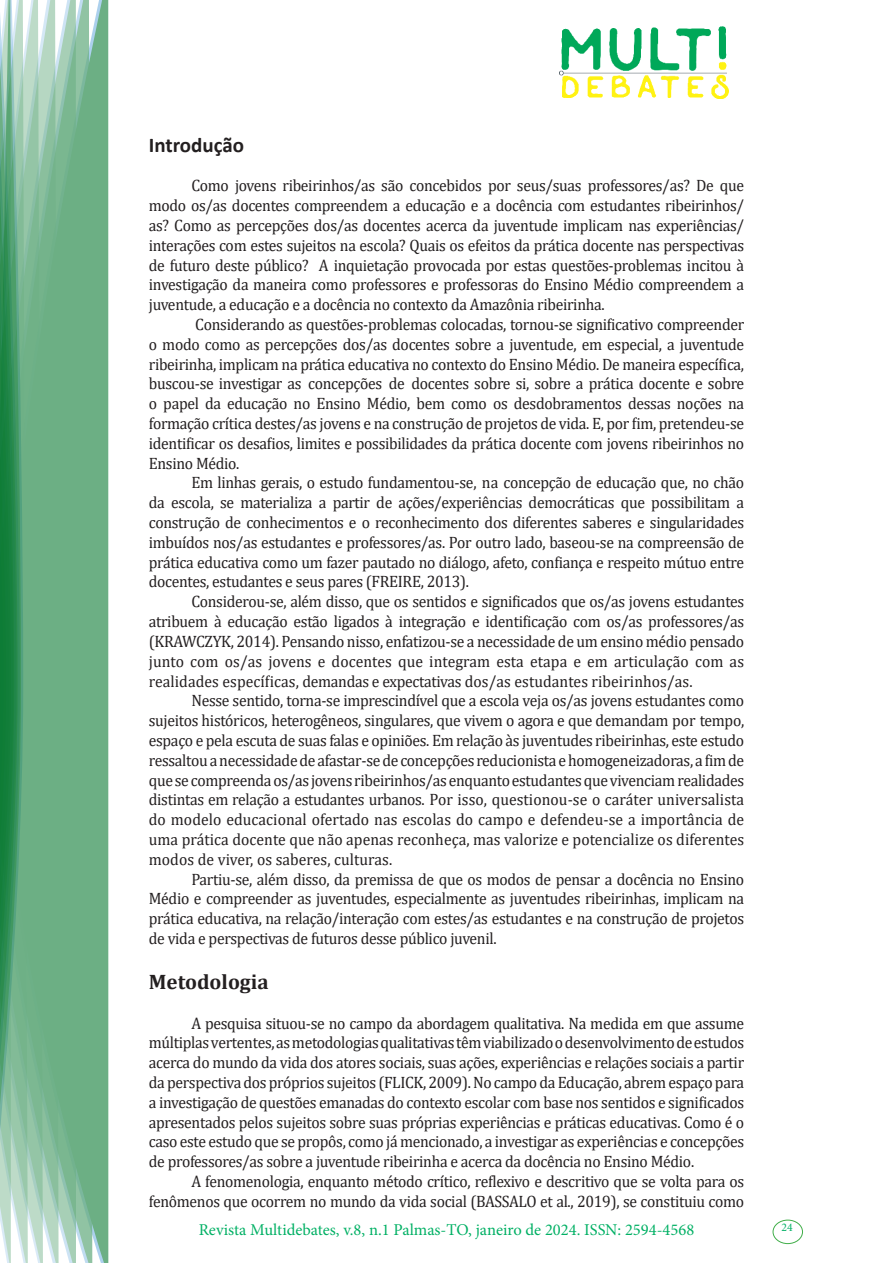
<style>
.page{position:relative;width:893px;height:1263px;background:#fff}
.page>*{position:absolute;margin:0;border:0;box-sizing:border-box;transform-origin:0 0}
.Titulo_2{font:700 21px "Cambria";color:#231f20}
.Titulo_2-2{font:700 21px "Calibri";color:#231f20}
.texto{font:16.5px/19.8px "Cambria";letter-spacing:-.02em;color:#231f20;text-align:justify;scale:.95 1}
.t1{font:16.5px "Minion Pro";color:#00b064}
.t2{font:11.7px "Minion Pro";color:#00b064}
</style>
<div class="page">
<img style="left:559px;top:26px;width:169px;height:72px">
<div style="left:95px;top:0;width:14px;height:1263px;background:#6caf84"></div>
<svg style="left:79px;top:0;width:16px;height:1263px;fill:#6caf84"></svg>
<svg style="left:62px;top:0;width:17px;height:1263px;fill:#6caf84"></svg>
<svg style="left:45px;top:0;width:17px;height:1263px;fill:#6caf84"></svg>
<svg style="left:30px;top:0;width:15px;height:1263px;fill:#6caf84"></svg>
<svg style="left:0;top:0;width:30px;height:1263px"></svg>
<div style="left:772px;top:1219px;width:31px;height:25px;border:1px solid #40ae49;border-radius:50%"></div>
<p class="Titulo_2-2" style="left:149px;top:130px;width:97px">Introdução</p>
<p class="texto" style="left:149px;top:176px;width:628px;text-indent:43px">Como jovens ribeirinhos/as são concebidos por seus/suas professores/as? De que modo os/as docentes compreendem a educação e a docência com estudantes ribeirinhos/ as? Como as percepções dos/as docentes acerca da juventude implicam nas experiências/ interações com estes sujeitos na escola? Quais os efeitos da prática docente nas perspectivas de futuro deste público? A inquietação provocada por estas questões-problemas incitou à investigação da maneira como professores e professoras do Ensino Médio compreendem a juventude, a educação e a docência no contexto da Amazônia ribeirinha.</p>
<p class="texto" style="left:149px;top:314px;width:628px;text-indent:46px">Considerando as questões-problemas colocadas, tornou-se significativo compreender o modo como as percepções dos/as docentes sobre a juventude, em especial, a juventude ribeirinha, implicam na prática educativa no contexto do Ensino Médio. De maneira específica, buscou-se investigar as concepções de docentes sobre si, sobre a prática docente e sobre o papel da educação no Ensino Médio, bem como os desdobramentos dessas noções na formação crítica destes/as jovens e na construção de projetos de vida. E, por fim, pretendeu-se identificar os desafios, limites e possibilidades da prática docente com jovens ribeirinhos no Ensino Médio.</p>
<p class="texto" style="left:149px;top:473px;width:628px;text-indent:43px">Em linhas gerais, o estudo fundamentou-se, na concepção de educação que, no chão da escola, se materializa a partir de ações/experiências democráticas que possibilitam a construção de conhecimentos e o reconhecimento dos diferentes saberes e singularidades imbuídos nos/as estudantes e professores/as. Por outro lado, baseou-se na compreensão de prática educativa como um fazer pautado no diálogo, afeto, confiança e respeito mútuo entre docentes, estudantes e seus pares (FREIRE, 2013).</p>
<p class="texto" style="left:149px;top:592px;width:628px;text-indent:43px">Considerou-se, além disso, que os sentidos e significados que os/as jovens estudantes atribuem à educação estão ligados à integração e identificação com os/as professores/as (KRAWCZYK, 2014). Pensando nisso, enfatizou-se a necessidade de um ensino médio pensado junto com os/as jovens e docentes que integram esta etapa e em articulação com as realidades específicas, demandas e expectativas dos/as estudantes ribeirinhos/as.</p>
<p class="texto" style="left:149px;top:691px;width:628px;text-indent:43px">Nesse sentido, torna-se imprescindível que a escola veja os/as jovens estudantes como sujeitos históricos, heterogêneos, singulares, que vivem o agora e que demandam por tempo, espaço e pela escuta de suas falas e opiniões. Em relação às juventudes ribeirinhas, este estudo ressaltou a necessidade de afastar-se de concepções reducionista e homogeneizadoras, a fim de que se compreenda os/as jovens ribeirinhos/as enquanto estudantes que vivenciam realidades distintas em relação a estudantes urbanos. Por isso, questionou-se o caráter universalista do modelo educacional ofertado nas escolas do campo e defendeu-se a importância de uma prática docente que não apenas reconheça, mas valorize e potencialize os diferentes modos de viver, os saberes, culturas.</p>
<p class="texto" style="left:149px;top:869px;width:628px;text-indent:43px">Partiu-se, além disso, da premissa de que os modos de pensar a docência no Ensino Médio e compreender as juventudes, especialmente as juventudes ribeirinhas, implicam na prática educativa, na relação/interação com estes/as estudantes e na construção de projetos de vida e perspectivas de futuros desse público juvenil.</p>
<p class="Titulo_2" style="left:149px;top:967px;width:121px">Metodologia</p>
<p class="texto" style="left:149px;top:1013px;width:628px;text-indent:43px">A pesquisa situou-se no campo da abordagem qualitativa. Na medida em que assume múltiplas vertentes, as metodologias qualitativas têm viabilizado o desenvolvimento de estudos acerca do mundo da vida dos atores sociais, suas ações, experiências e relações sociais a partir da perspectiva dos próprios sujeitos (FLICK, 2009). No campo da Educação, abrem espaço para a investigação de questões emanadas do contexto escolar com base nos sentidos e significados apresentados pelos sujeitos sobre suas próprias experiências e práticas educativas. Como é o caso este estudo que se propôs, como já mencionado, a investigar as experiências e concepções de professores/as sobre a juventude ribeirinha e acerca da docência no Ensino Médio.</p>
<p class="texto" style="left:149px;top:1171px;width:628px;text-align:right">A fenomenologia, enquanto método crítico, reflexivo e descritivo que se volta para os fenômenos que ocorrem no mundo da vida social (BASSALO et al., 2019), se constituiu como</p>
<p class="t1" style="left:199px;top:1218px;width:497px">Revista Multidebates, v.8, n.1 Palmas-TO, janeiro de 2024. ISSN: 2594-4568</p>
<p class="t2" style="left:781px;top:1219px;width:13px">24</p>
</div>
